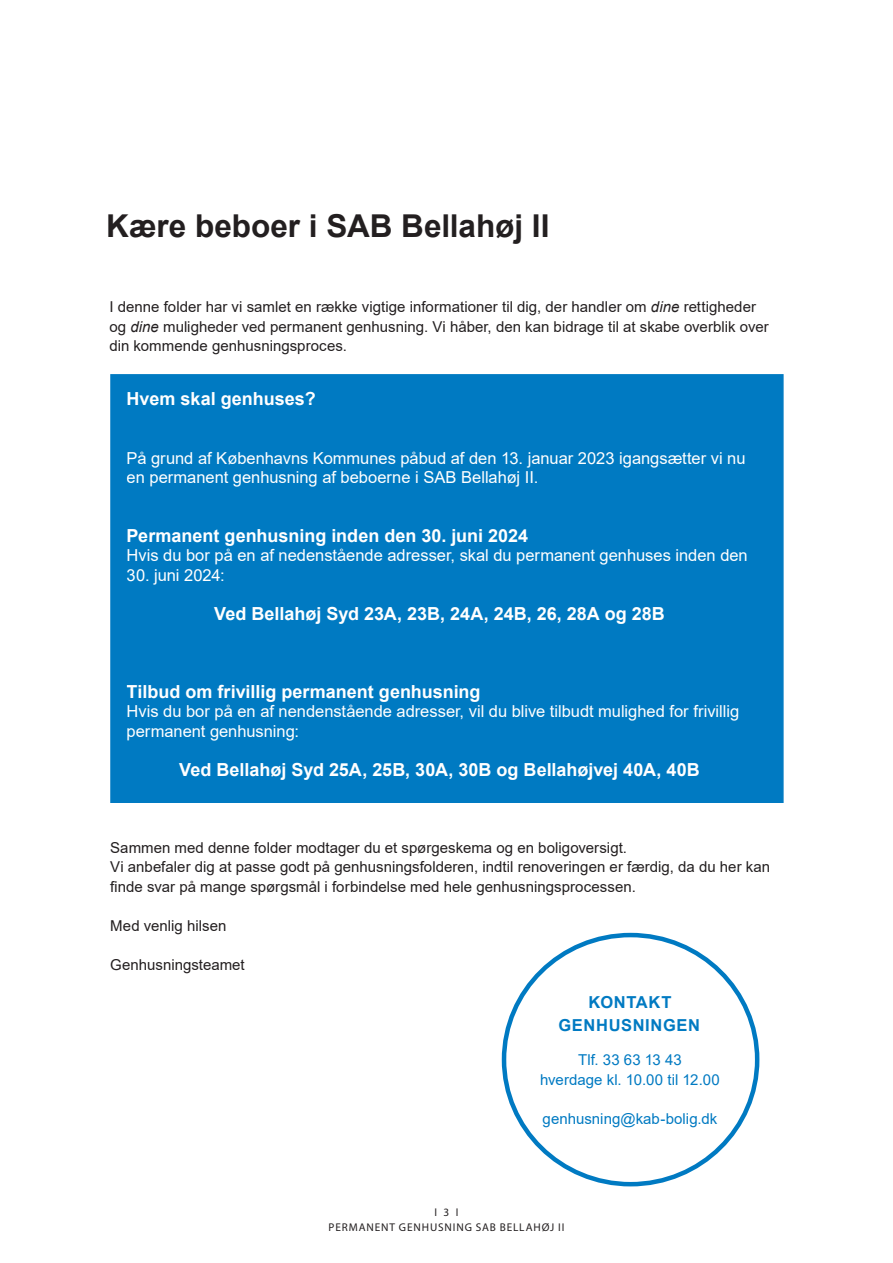
<style>
.page{position:relative;width:893px;height:1263px;background:#fff}
.page>*{position:absolute;margin:0;border:0;box-sizing:border-box;transform-origin:0 0}
.Overskrift{font:700 31.5px "Arial";color:#231f20}
.brødtekst{font:700 18px "Arial";color:#fff}
.Mellemrubrik_m__farv{font:700 18px "Arial";color:#fff}
.brødtekst-2{font:16.5px/19.5px "Arial";color:#fff}
.Boks_overskrift{font:700 16.5px "Arial";letter-spacing:.04em;color:#007ac2}
.brødtekst-3{font:15px/19.5px "Arial";letter-spacing:.005em;color:#231f20}
.Boks_tekst{font:15px "Arial";color:#007ac2}
.t1{font:11.25px/15px "Myriad Pro";letter-spacing:.08em;color:#231f20;text-align:center}
.s1{font-style:italic}
</style>
<div class="page">
<div style="left:110px;top:374px;width:674px;height:429px;background:#007ac2;border:2px solid #007ac2"></div>
<p class="Overskrift" style="left:106px;top:204px;width:445px">Kære beboer i SAB Bellahøj II</p>
<p class="brødtekst-3" style="left:109px;top:297px;width:661px">I denne folder har vi samlet en række vigtige informationer til dig, der handler om <span class="s1">dine</span> rettigheder og <span class="s1">dine</span> muligheder ved permanent genhusning. Vi håber, den kan bidrage til at skabe overblik over din kommende genhusningsproces.</p>
<p class="Mellemrubrik_m__farv" style="left:127px;top:386px;width:191px">Hvem skal genhuses?</p>
<p class="brødtekst-2" style="left:127px;top:448px;width:620px">På grund af Københavns Kommunes påbud af den 13. januar 2023 igangsætter vi nu en permanent genhusning af beboerne i SAB Bellahøj II.</p>
<p class="brødtekst" style="left:127px;top:522px;width:403px">Permanent genhusning inden den 30. juni 2024</p>
<p class="brødtekst-2" style="left:127px;top:545px;width:623px">Hvis du bor på en af nedenstående adresser, skal du permanent genhuses inden den</p>
<p class="brødtekst-2" style="left:127px;top:565px;width:99px">30. juni 2024:</p>
<p class="brødtekst" style="left:214px;top:600px;width:452px">Ved Bellahøj Syd 23A, 23B, 24A, 24B, 26, 28A og 28B</p>
<p class="brødtekst" style="left:127px;top:678px;width:355px">Tilbud om frivillig permanent genhusning</p>
<p class="brødtekst-2" style="left:127px;top:701px;width:614px">Hvis du bor på en af nendenstående adresser, vil du blive tilbudt mulighed for frivillig permanent genhusning:</p>
<p class="brødtekst" style="left:179px;top:756px;width:522px">Ved Bellahøj Syd 25A, 25B, 30A, 30B og Bellahøjvej 40A, 40B</p>
<p class="brødtekst-3" style="left:110px;top:838px;width:518px">Sammen med denne folder modtager du et spørgeskema og en boligoversigt.</p>
<p class="brødtekst-3" style="left:110px;top:857px;width:661px">Vi anbefaler dig at passe godt på genhusningsfolderen, indtil renoveringen er færdig, da du her kan finde svar på mange spørgsmål i forbindelse med hele genhusningsprocessen.</p>
<p class="brødtekst-3" style="left:110px;top:916px;width:118px">Med venlig hilsen</p>
<p class="brødtekst-3" style="left:110px;top:955px;width:136px">Genhusningsteamet</p>
<p class="Boks_overskrift" style="left:588px;top:990px;width:85px">KONTAKT</p>
<p class="Boks_overskrift" style="left:558px;top:1013px;width:143px">GENHUSNINGEN</p>
<p class="Boks_tekst" style="left:578px;top:1049px;width:105px">Tlf. 33 63 13 43</p>
<p class="Boks_tekst" style="left:540px;top:1069px;width:181px">hverdage kl. 10.00 til 12.00</p>
<p class="Boks_tekst" style="left:543px;top:1108px;width:176px">genhusning@kab-bolig.dk</p>
<p class="t1" style="left:329px;top:1204px;width:237px">I 3 I<br>PERMANENT GENHUSNING SAB BELLAHØJ II</p>
</div>
